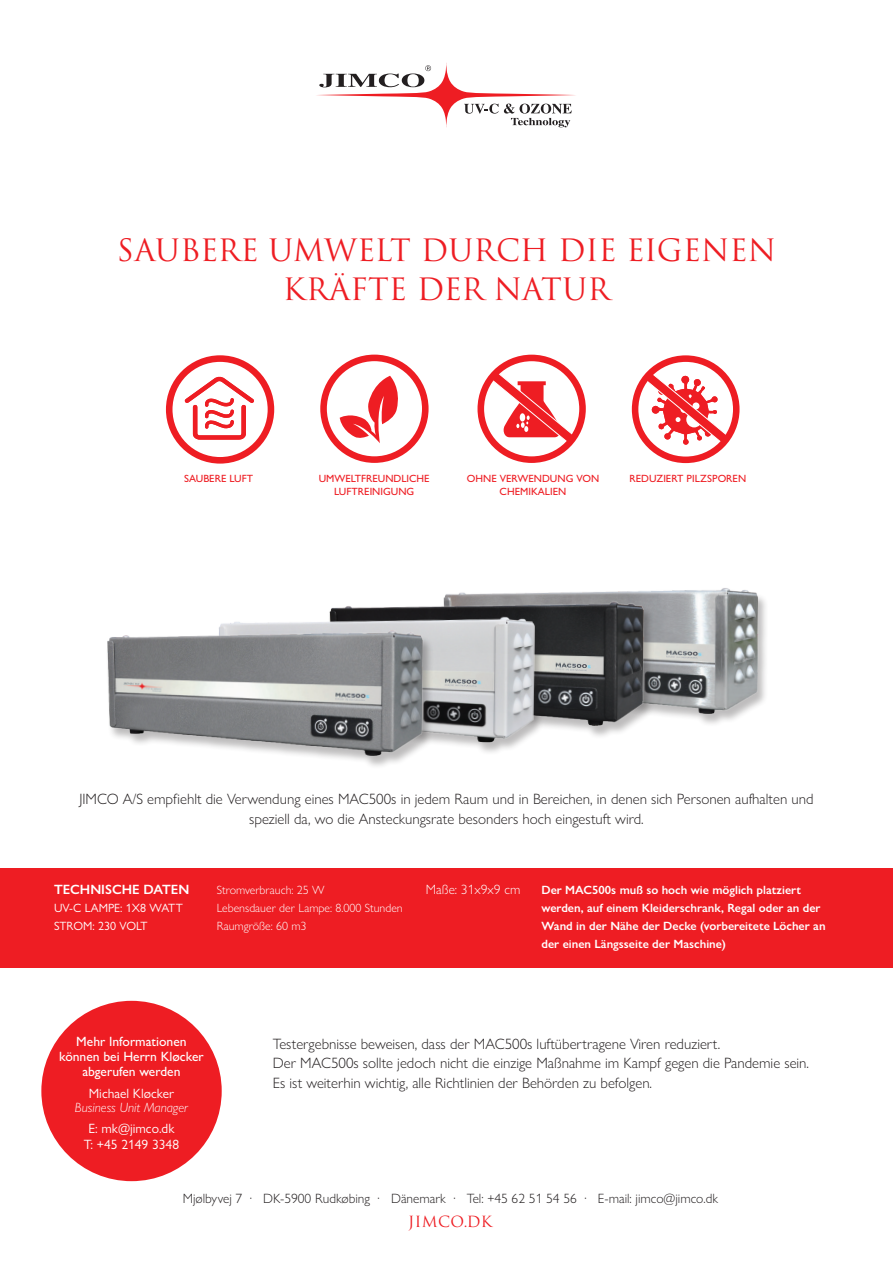
<style>
.page{position:relative;width:893px;height:1263px;background:#fff}
.page>*{position:absolute;margin:0;border:0;box-sizing:border-box;transform-origin:0 0}
.t1{font:30px "Trajan Pro 3";color:#ee1d23}
.t2{font:300 15px "Gill Sans Nova";color:#231f20}
.t3{font:15px "Trajan Pro 3";letter-spacing:.03em;color:#ee1d23}
.t4{font:300 13.5px "Gill Sans Nova";color:#231f20}
.t5{font:500 13.5px "Gill Sans Nova";color:#fff}
.t6{font:13.5px "Gill Sans Nova";color:#fff}
.t7{font:italic 300 13.5px "Gill Sans Nova";color:#fff}
.t8{font:600 13.5px "Gill Sans Nova";color:#fff}
.t9{font:300 13.5px "Gill Sans Nova";color:#fff}
.t10{font:600 12px/18px "Gill Sans Nova";color:#fff}
.t11{font:300 12px "Gill Sans Nova";color:#fff}
.t12{font:12px "Gill Sans Nova";color:#fff}
.t13{font:500 10.5px/12.6px "Gill Sans Nova";color:#ee1d23;text-align:center}
</style>
<div class="page">
<div style="left:0;top:868px;width:893px;height:99px;background:#ee1d23"></div>
<div style="left:320px;top:355px;width:109px;height:108px;border:7px solid #ee1d23;border-radius:50%"></div>
<svg style="left:340px;top:376px;width:58px;height:67px"></svg>
<div style="left:166px;top:355px;width:108px;height:109px;border:7px solid #ee1d23;border-radius:50%"></div>
<svg style="left:185px;top:376px;width:69px;height:64px"></svg>
<svg style="left:643px;top:371px;width:87px;height:74px"></svg>
<div style="left:632px;top:355px;width:107px;height:108px;border:7px solid #ee1d23;border-radius:50%"></div>
<svg style="left:489px;top:370px;width:87px;height:75px"></svg>
<div style="left:477px;top:355px;width:109px;height:108px;border:7px solid #ee1d23;border-radius:50%"></div>
<svg style="left:317px;top:63px;width:258px;height:64px"></svg>
<img style="left:652px;top:588px;width:114px;height:136px">
<img style="left:346px;top:591px;width:306px;height:145px">
<img style="left:330px;top:607px;width:214px;height:146px">
<img style="left:107px;top:611px;width:328px;height:154px">
<div style="left:41px;top:1001px;width:181px;height:180px;background:#ee1d23;border-radius:50%"></div>
<p class="t1" style="left:117px;top:229px;width:661px">SAUBERE UMWELT DURCH DIE EIGENEN</p>
<p class="t1" style="left:283px;top:268px;width:329px">KRÄFTE DER NATUR</p>
<p class="t13" style="left:184px;top:472px;width:71px">SAUBERE LUFT</p>
<p class="t13" style="left:319px;top:472px;width:113px">UMWELTFREUNDLICHE<br>LUFTREINIGUNG</p>
<p class="t13" style="left:467px;top:472px;width:134px">OHNE VERWENDUNG VON<br>CHEMIKALIEN</p>
<p class="t13" style="left:629px;top:472px;width:118px">REDUZIERT PILZSPOREN</p>
<p class="t2" style="left:79px;top:790px;width:736px">JIMCO A/S empfiehlt die Verwendung eines MAC500s in jedem Raum und in Bereichen, in denen sich Personen aufhalten und</p>
<p class="t2" style="left:249px;top:809px;width:396px">speziell da, wo die Ansteckungsrate besonders hoch eingestuft wird.</p>
<p class="t8" style="left:54px;top:881px;width:137px">TECHNISCHE DATEN</p>
<p class="t12" style="left:54px;top:901px;width:130px">UV-C LAMPE: 1X8 WATT</p>
<p class="t12" style="left:54px;top:919px;width:95px">STROM: 230 VOLT</p>
<p class="t11" style="left:217px;top:883px;width:109px">Stromverbrauch: 25 W</p>
<p class="t11" style="left:217px;top:901px;width:188px">Lebensdauer der Lampe: 8.000 Stunden</p>
<p class="t11" style="left:217px;top:919px;width:91px">Raumgröße: 60 m3</p>
<p class="t9" style="left:426px;top:881px;width:96px">Maße: 31x9x9 cm</p>
<p class="t10" style="left:541px;top:881px;width:286px">Der MAC500s muß so hoch wie möglich platziert werden, auf einem Kleiderschrank, Regal oder an der Wand in der Nähe der Decke (vorbereitete Löcher an der einen Längsseite der Maschine)</p>
<p class="t5" style="left:76px;top:1033px;width:112px">Mehr Informationen</p>
<p class="t5" style="left:59px;top:1048px;width:146px">können bei Herrn Kløcker</p>
<p class="t5" style="left:82px;top:1063px;width:100px">abgerufen werden</p>
<p class="t6" style="left:89px;top:1086px;width:87px">Michael Kløcker</p>
<p class="t7" style="left:75px;top:1099px;width:115px">Business Unit Manager</p>
<p class="t6" style="left:88px;top:1120px;width:88px">E: mk@jimco.dk</p>
<p class="t6" style="left:84px;top:1137px;width:97px">T: +45 2149 3348</p>
<p class="t2" style="left:273px;top:1035px;width:449px">Testergebnisse beweisen, dass der MAC500s luftübertragene Viren reduziert.</p>
<p class="t2" style="left:273px;top:1054px;width:538px">Der MAC500s sollte jedoch nicht die einzige Maßnahme im Kampf gegen die Pandemie sein.</p>
<p class="t2" style="left:273px;top:1074px;width:381px">Es ist weiterhin wichtig, alle Richtlinien der Behörden zu befolgen.</p>
<p class="t4" style="left:183px;top:1190px;width:537px">Mjølbyvej 7 · DK-5900 Rudkøbing · Dänemark · Tel: +45 62 51 54 56 · E-mail: jimco@jimco.dk</p>
<p class="t3" style="left:408px;top:1211px;width:86px">JIMCO.DK</p>
</div>
